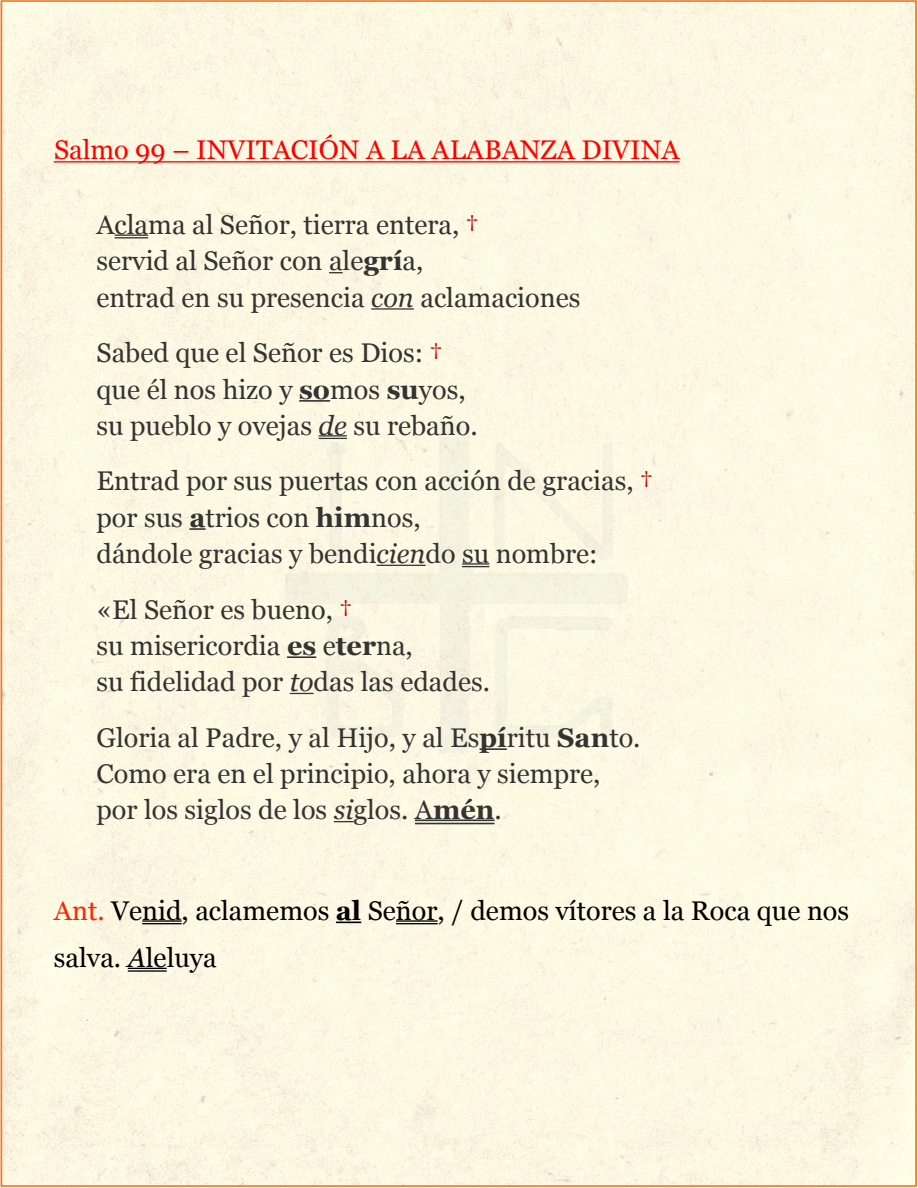
<style>
.page{position:relative;width:918px;height:1188px;background:#fff}
.page>*{position:absolute;margin:0;border:0;box-sizing:border-box;transform-origin:0 0}
.t1{font:27px/36.3px "Georgia";color:#333}
.t2{font:27px/47.2px "Georgia";color:#000}
.t3{font:27px "Georgia";color:#f00}
.s1{color:#c00000}
.s2{font-weight:700}
.s3{font-style:italic}
.s4{color:#ff2600}
</style>
<div class="page">
<div style="left:4px;top:3px;width:910px;height:1181px;background:#fdf9e3"></div>
<img style="left:271px;top:416px;width:375px;height:355px">
<hr style="left:54px;top:161px;width:626px;height:2px;background:#f00">
<hr style="left:115px;top:234px;width:33px;height:2px;background:#333">
<hr style="left:115px;top:237px;width:33px;height:1px;background:#333">
<svg style="left:329px;top:272px;width:14px;height:1px"></svg>
<hr style="left:371px;top:308px;width:43px;height:2px;background:#333">
<hr style="left:299px;top:400px;width:31px;height:2px;background:#333">
<hr style="left:319px;top:435px;width:28px;height:2px;background:#333">
<svg style="left:319px;top:438px;width:28px;height:1px"></svg>
<svg style="left:189px;top:528px;width:17px;height:2px"></svg>
<hr style="left:377px;top:565px;width:49px;height:1px;background:#333">
<hr style="left:462px;top:563px;width:27px;height:2px;background:#333">
<svg style="left:462px;top:566px;width:27px;height:1px"></svg>
<hr style="left:287px;top:656px;width:29px;height:2px;background:#333">
<svg style="left:290px;top:693px;width:24px;height:1px"></svg>
<hr style="left:480px;top:748px;width:27px;height:2px;background:#333">
<svg style="left:334px;top:821px;width:20px;height:1px"></svg>
<hr style="left:415px;top:820px;width:80px;height:1px;background:#333">
<hr style="left:415px;top:823px;width:80px;height:1px;background:#333">
<hr style="left:142px;top:920px;width:40px;height:2px;background:#000">
<hr style="left:142px;top:923px;width:40px;height:1px;background:#000">
<svg style="left:336px;top:922px;width:25px;height:1px"></svg>
<hr style="left:396px;top:920px;width:42px;height:2px;background:#000">
<hr style="left:396px;top:923px;width:42px;height:1px;background:#000">
<hr style="left:128px;top:968px;width:39px;height:1px;background:#000">
<hr style="left:128px;top:970px;width:39px;height:2px;background:#000">
<p class="t3" style="left:54px;top:130px;width:627px">Salmo 99 – INVITACIÓN A LA ALABANZA DIVINA</p>
<p class="t1" style="left:97px;top:206px;width:485px">Aclama al Señor, tierra entera, <span class="s1">†<br></span>servid al Señor con ale<span class="s2">grí</span>a,<br>entrad en su presencia <span class="s3">con</span> aclamaciones</p>
<p class="t1" style="left:97px;top:334px;width:383px">Sabed que el Señor es Dios: <span class="s1">† </span>que él nos hizo y <span class="s2">so</span>mos <span class="s2">su</span>yos, su pueblo y ovejas <span class="s3">de</span> su rebaño.</p>
<p class="t1" style="left:97px;top:462px;width:558px">Entrad por sus puertas con acción de gracias, <span class="s1">† </span>por sus <span class="s2">a</span>trios con <span class="s2">him</span>nos,<br>dándole gracias y bendi<span class="s3">cien</span>do su nombre:</p>
<p class="t1" style="left:97px;top:590px;width:395px">«El Señor es bueno, <span class="s1">†<br></span>su misericordia <span class="s2">es</span> e<span class="s2">ter</span>na,<br>su fidelidad por <span class="s3">to</span>das las edades.</p>
<p class="t1" style="left:97px;top:718px;width:545px">Gloria al Padre, y al Hijo, y al Es<span class="s2">pí</span>ritu <span class="s2">San</span>to.<br>Como era en el principio, ahora y siempre, por los siglos de los <span class="s3">si</span>glos. A<span class="s2">mén</span>.</p>
<p class="t2" style="left:54px;top:886px;width:797px"><span class="s4">Ant.</span> Venid, aclamemos <span class="s2">al</span> Señor, / demos vítores a la Roca que nos salva. <span class="s3">A</span>leluya</p>
</div>
